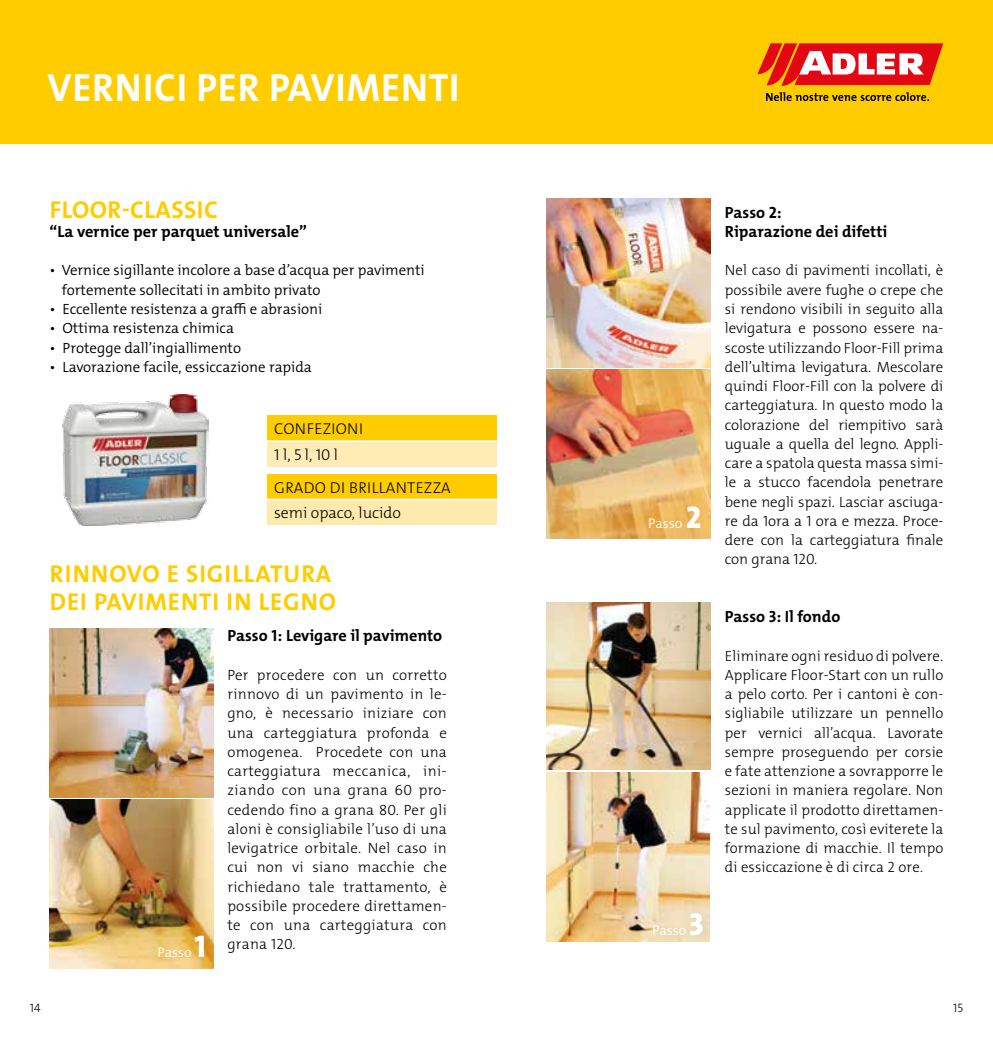
<style>
.page{position:relative;width:993px;height:1042px;background:#fff}
.page>*{position:absolute;margin:0;border:0;box-sizing:border-box;transform-origin:0 0}
.t1{font:700 39.73px "The Mix Os F";letter-spacing:.02em;color:#fff}
.t2{font:800 31.5px "The Mix Os F";color:#fff}
.t3{font:700 24.5px/28px "The Mix Os F";letter-spacing:.04em;color:#fc0}
.t4{font:700 24.5px "The Mix Os F";letter-spacing:.02em;color:#fc0}
.t5{font:700 16.28px/19.2px "The Mix Os F";color:#000}
.t6{font:300 15.75px/25.7px "The Mix Os F";letter-spacing:.02em;color:#000}
.t7{font:300 14.88px/19.2px "The Mix Os F";letter-spacing:.01em;color:#000;text-align:justify}
.t8{font:300 14.88px/19.2px "The Mix Os F";color:#000}
.t9{font:300 14px "The Mix Os F";color:#fff}
.t10{font:300 12.25px "The Mix Os F";color:#000}
</style>
<div class="page">
<div style="left:0;top:0;width:992px;height:144px;background:#fc0"></div>
<svg style="left:766px;top:92px;width:162px;height:9px"></svg>
<svg style="left:757px;top:43px;width:185px;height:43px"></svg>
<img style="left:63px;top:394px;width:145px;height:131px">
<div style="left:267px;top:415px;width:229px;height:26px;background:#fc0"></div>
<div style="left:267px;top:441px;width:229px;height:26px;background:#feecb4"></div>
<hr style="left:267px;top:440px;width:229px;height:2px;background:#fff">
<div style="left:267px;top:474px;width:229px;height:25px;background:#fc0"></div>
<div style="left:267px;top:499px;width:229px;height:26px;background:#ffeaad"></div>
<hr style="left:267px;top:499px;width:229px;height:1px;background:#fff">
<img style="left:546px;top:198px;width:163px;height:169px">
<img style="left:546px;top:369px;width:163px;height:169px">
<img style="left:50px;top:629px;width:163px;height:168px">
<img style="left:50px;top:800px;width:163px;height:168px">
<img style="left:546px;top:603px;width:163px;height:166px">
<img style="left:546px;top:772px;width:163px;height:169px">
<div style="left:647px;top:907px;width:68px;height:41px;background:#000;opacity:.09"></div>
<h1 class="t1" style="left:47px;top:62px;width:413px">VERNICI PER PAVIMENTI</h1>
<h3 class="t4" style="left:50px;top:194px;width:169px">FLOOR-CLASSIC</h3>
<p class="t5" style="left:50px;top:222px;width:259px">“La vernice per parquet universale”</p>
<p class="t8" style="left:62px;top:261px;width:364px;text-indent:-12px">• Vernice sigillante incolore a base d’acqua per pavimenti fortemente sollecitati in ambito privato</p>
<p class="t8" style="left:50px;top:299px;width:274px">• Eccellente resistenza a graffi e abrasioni</p>
<p class="t8" style="left:50px;top:319px;width:186px">• Ottima resistenza chimica</p>
<p class="t8" style="left:50px;top:338px;width:193px">• Protegge dall’ingiallimento</p>
<p class="t8" style="left:50px;top:357px;width:264px">• Lavorazione facile, essiccazione rapida</p>
<p class="t6" style="left:274px;top:416px;width:90px">CONFEZIONI<br>1 l, 5 l, 10 l</p>
<p class="t6" style="left:274px;top:474px;width:178px">GRADO DI BRILLANTEZZA semi opaco, lucido</p>
<h3 class="t3" style="left:50px;top:560px;width:287px">RINNOVO E SIGILLATURA<br>DEI PAVIMENTI IN LEGNO</h3>
<p class="t9" style="left:157px;top:943px;width:36px">Passo</p>
<h2 class="t2" style="left:194px;top:926px;width:13px">1</h2>
<p class="t5" style="left:227px;top:626px;width:216px">Passo 1: Levigare il pavimento</p>
<p class="t7" style="left:227px;top:665px;width:221px">Per procedere con un corretto rinnovo di un pavimento in le&shy;gno, è necessario iniziare con una carteggiatura profonda e omogenea. Procedete con una carteggiatura meccanica, ini&shy;ziando con una grana 60 pro&shy;cedendo fino a grana 80. Per gli aloni è consigliabile l’uso di una levigatrice orbitale. Nel caso in cui non vi siano macchie che richiedano tale trattamento, è possibile procedere direttamen&shy;te con una carteggiatura con grana 120.</p>
<h2 class="t2" style="left:685px;top:497px;width:17px">2</h2>
<p class="t9" style="left:648px;top:514px;width:36px">Passo</p>
<h2 class="t2" style="left:689px;top:904px;width:16px">3</h2>
<p class="t9" style="left:652px;top:921px;width:36px">Passo</p>
<p class="t5" style="left:724px;top:203px;width:164px">Passo 2:<br>Riparazione dei difetti</p>
<p class="t7" style="left:724px;top:261px;width:220px">Nel caso di pavimenti incollati, è possibile avere fughe o crepe che si rendono visibili in seguito alla levigatura e possono essere na&shy;scoste utilizzando Floor-Fill prima dell’ultima levigatura. Mescolare quindi Floor-Fill con la polvere di carteggiatura. In questo modo la colorazione del riempitivo sarà uguale a quella del legno. Appli&shy;care a spatola questa massa simi&shy;le a stucco facendola penetrare bene negli spazi. Lasciar asciuga&shy;re da 1ora a 1 ora e mezza. Proce&shy;dere con la carteggiatura finale con grana 120.</p>
<p class="t5" style="left:724px;top:607px;width:117px">Passo 3: Il fondo</p>
<p class="t7" style="left:724px;top:646px;width:220px">Eliminare ogni residuo di polvere.<br>Applicare Floor-Start con un rullo a pelo corto. Per i cantoni è con&shy;sigliabile utilizzare un pennello per vernici all’acqua. Lavorate sempre proseguendo per corsie e fate attenzione a sovrapporre le sezioni in maniera regolare. Non applicate il prodotto direttamen&shy;te sul pavimento, così eviterete la formazione di macchie. Il tempo di essiccazione è di circa 2 ore.</p>
<p class="t10" style="left:30px;top:1000px;width:12px">14</p>
<p class="t10" style="left:952px;top:1000px;width:12px">15</p>
</div>
